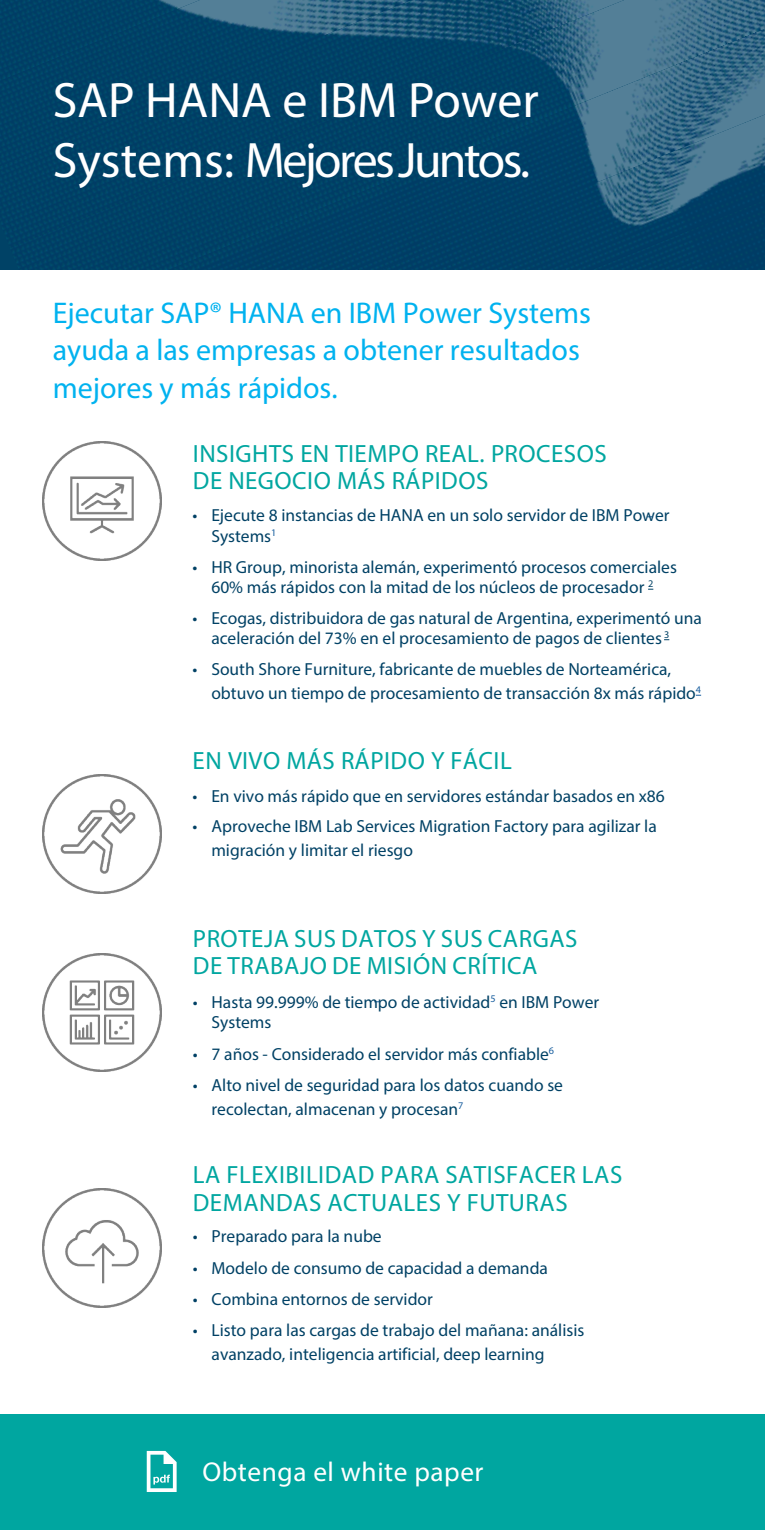
<style>
.page{position:relative;width:765px;height:1530px;background:#fff}
.page>*{position:absolute;margin:0;border:0;box-sizing:border-box;transform-origin:0 0}
._1-headlne{font:50px/60.4px "Myriad Pro";color:#fff}
._0-body{font:30px/37.5px "Myriad Pro";color:#00b2ef}
._0-body-2{font:27.38px "Myriad Pro";letter-spacing:.02em;color:#fff}
._8-teal-subheads{font:25px/27.5px "Myriad Pro";letter-spacing:.02em;color:#00a6a0}
.t1{font:17.5px/24.2px "Myriad Pro";color:#004165}
</style>
<div class="page">
<img style="left:10px;top:0;width:30px;height:270px">
<img style="left:40px;top:0;width:30px;height:270px">
<img style="left:70px;top:0;width:29px;height:270px">
<img style="left:99px;top:0;width:666px;height:270px">
<img style="left:129px;top:67px;width:636px;height:203px">
<img style="left:159px;top:140px;width:606px;height:130px">
<img style="left:189px;top:214px;width:576px;height:56px">
<div style="left:0;top:1414px;width:765px;height:116px;background:#00a6a0"></div>
<img style="left:43px;top:774px;width:119px;height:119px">
<img style="left:43px;top:442px;width:119px;height:118px">
<img style="left:43px;top:953px;width:119px;height:119px">
<img style="left:43px;top:1188px;width:119px;height:119px">
<svg style="left:147px;top:1451px;width:30px;height:41px"></svg>
<p class="_1-headlne" style="left:53px;top:69px;width:488px">SAP HANA e IBM Power<br>Systems: Mejores Juntos.</p>
<p class="_0-body" style="left:53px;top:294px;width:540px">Ejecutar SAP® HANA en IBM Power Systems ayuda a las empresas a obtener resultados mejores y más rápidos.</p>
<p class="_8-teal-subheads" style="left:193px;top:439px;width:415px">INSIGHTS EN TIEMPO REAL. PROCESOS<br>DE NEGOCIO MÁS RÁPIDOS</p>
<p class="t1" style="left:211px;top:504px;width:460px;line-height:21px;text-indent:-19px">• Ejecute 8 instancias de HANA en un solo servidor de IBM Power<br>Systems<sup>1</sup></p>
<p class="t1" style="left:193px;top:557px;width:486px;line-height:20px;text-align:center">• HR Group, minorista alemán, experimentó procesos comerciales<br>60% más rápidos con la mitad de los núcleos de procesador <sup>2</sup></p>
<p class="t1" style="left:211px;top:607px;width:492px;line-height:20px;text-indent:-19px">• Ecogas, distribuidora de gas natural de Argentina, experimentó una aceleración del 73% en el procesamiento de pagos de clientes <sup>3</sup></p>
<p class="t1" style="left:211px;top:657px;width:491px;text-indent:-19px">• South Shore Furniture, fabricante de muebles de Norteamérica, obtuvo un tiempo de procesamiento de transacción 8x más rápido<sup>4</sup></p>
<p class="_8-teal-subheads" style="left:193px;top:747px;width:321px">EN VIVO MÁS RÁPIDO Y FÁCIL</p>
<p class="t1" style="left:193px;top:783px;width:474px">• En vivo más rápido que en servidores estándar basados en x86</p>
<p class="t1" style="left:211px;top:814px;width:447px;text-indent:-19px">• Aproveche IBM Lab Services Migration Factory para agilizar la migración y limitar el riesgo</p>
<p class="_8-teal-subheads" style="left:193px;top:924px;width:386px">PROTEJA SUS DATOS Y SUS CARGAS<br>DE TRABAJO DE MISIÓN CRÍTICA</p>
<p class="t1" style="left:212px;top:992px;width:389px;line-height:20.2px;text-indent:-19px">• Hasta 99.999% de tiempo de actividad<sup>5</sup> en IBM Power<br>Systems</p>
<p class="t1" style="left:193px;top:1041px;width:363px">• 7 años - Considerado el servidor más confiable<sup>6</sup></p>
<p class="t1" style="left:212px;top:1073px;width:353px;text-indent:-19px">• Alto nivel de seguridad para los datos cuando se recolectan, almacenan y procesan<sup>7</sup></p>
<p class="_8-teal-subheads" style="left:193px;top:1161px;width:431px">LA FLEXIBILIDAD PARA SATISFACER LAS<br>DEMANDAS ACTUALES Y FUTURAS</p>
<p class="t1" style="left:193px;top:1224px;width:190px">• Preparado para la nube</p>
<p class="t1" style="left:193px;top:1256px;width:357px">• Modelo de consumo de capacidad a demanda</p>
<p class="t1" style="left:193px;top:1287px;width:242px">• Combina entornos de servidor</p>
<p class="t1" style="left:212px;top:1317px;width:374px;text-indent:-19px">• Listo para las cargas de trabajo del mañana: análisis avanzado, inteligencia artificial, deep learning</p>
<p class="_0-body-2" style="left:202px;top:1455px;width:283px">Obtenga el white paper</p>
</div>
